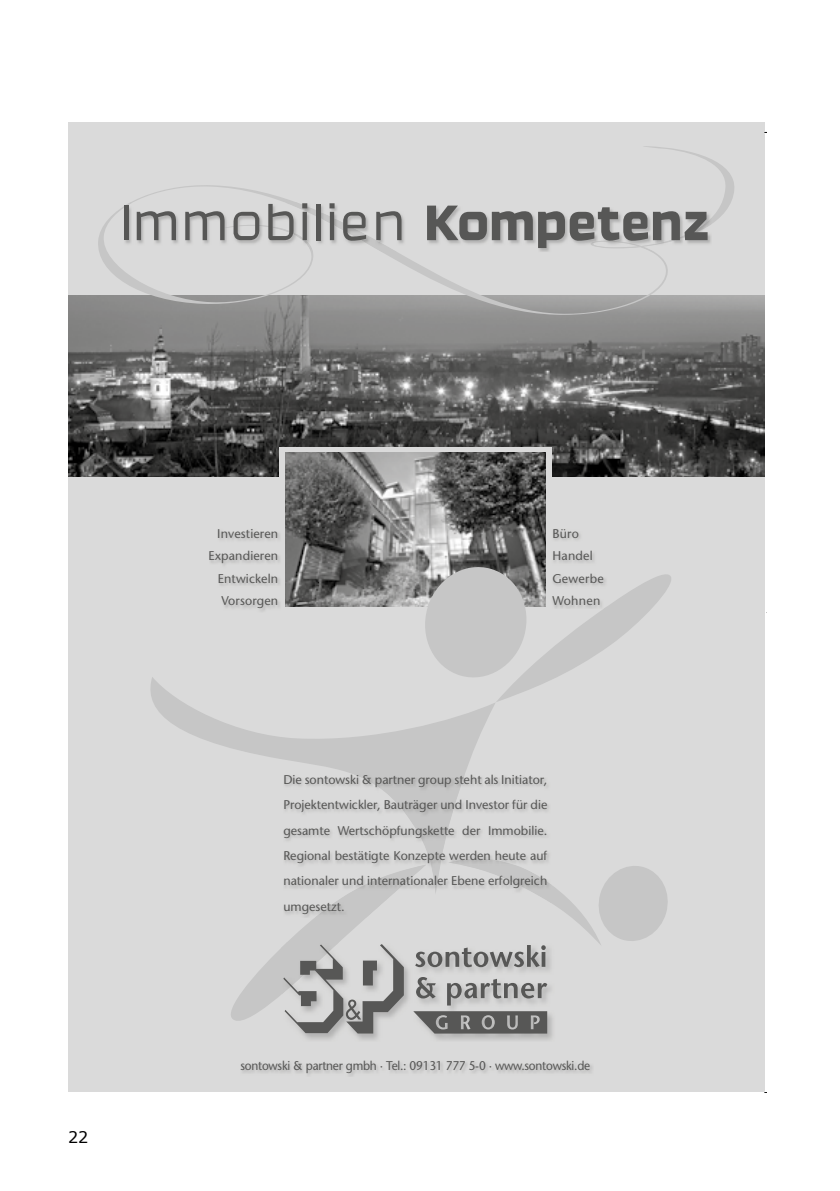
<style>
.page{position:relative;width:840px;height:1191px;background:#fff}
.page>*{position:absolute;margin:0;border:0;box-sizing:border-box;transform-origin:0 0}
.t1{font:300 58.6px "Ginger";letter-spacing:.05em;color:#575756}
.t2{font:16px "Verdana";color:#000}
.t3{font:12.6px/25.2px "Stone Sans";color:#575756;text-align:justify}
.t4{font:12.6px "Stone Sans";letter-spacing:-.02em;color:#575756;scale:.94 1}
.t5{font:12.6px/22.4px "Stone Sans";letter-spacing:.02em;color:#575756}
.s1{font-weight:400}
</style>
<div class="page">
<div style="left:68px;top:122px;width:696px;height:970px;background:#dadada"></div>
<img style="left:68px;top:295px;width:696px;height:182px">
<div style="left:279px;top:447px;width:272px;height:78px;background:#dadada"></div>
<img style="left:285px;top:452px;width:260px;height:154px">
<svg style="left:150px;top:677px;width:345px;height:97px"></svg>
<svg style="left:96px;top:146px;width:640px;height:170px"></svg>
<img style="left:353px;top:774px;width:111px;height:82px">
<svg style="left:419px;top:561px;width:252px;height:141px"></svg>
<img style="left:123px;top:202px;width:588px;height:50px">
<img style="left:302px;top:1033px;width:251px;height:7px">
<svg style="left:231px;top:856px;width:437px;height:177px"></svg>
<h1 class="t1" style="left:122px;top:192px;width:589px">Immobilien <span class="s1">Kompetenz</span></h1>
<p class="t2" style="left:68px;top:1127px;width:22px">22</p>
<p class="t3" style="left:208px;top:522px;width:71px;line-height:22.4px;text-align:right">Investieren<br>Expandieren<br>Entwickeln<br>Vorsorgen</p>
<p class="t5" style="left:552px;top:522px;width:53px">Büro<br>Handel<br>Gewerbe<br>Wohnen</p>
<p class="t3" style="left:283px;top:767px;width:265px">Die sontowski &amp; partner group steht als Initiator, Projektentwickler, Bauträger und Investor für die gesamte Wertschöpfungs kette der Immobilie.<br>Regional bestätigte Konzepte werden heute auf nationaler und inter nationaler Ebene erfolgreich umgesetzt.</p>
<p class="t4" style="left:240px;top:1057px;width:373px">sontowski &amp; partner gmbh · Tel.: 09131 777 5-0 · www.sontowski.de</p>
</div>
